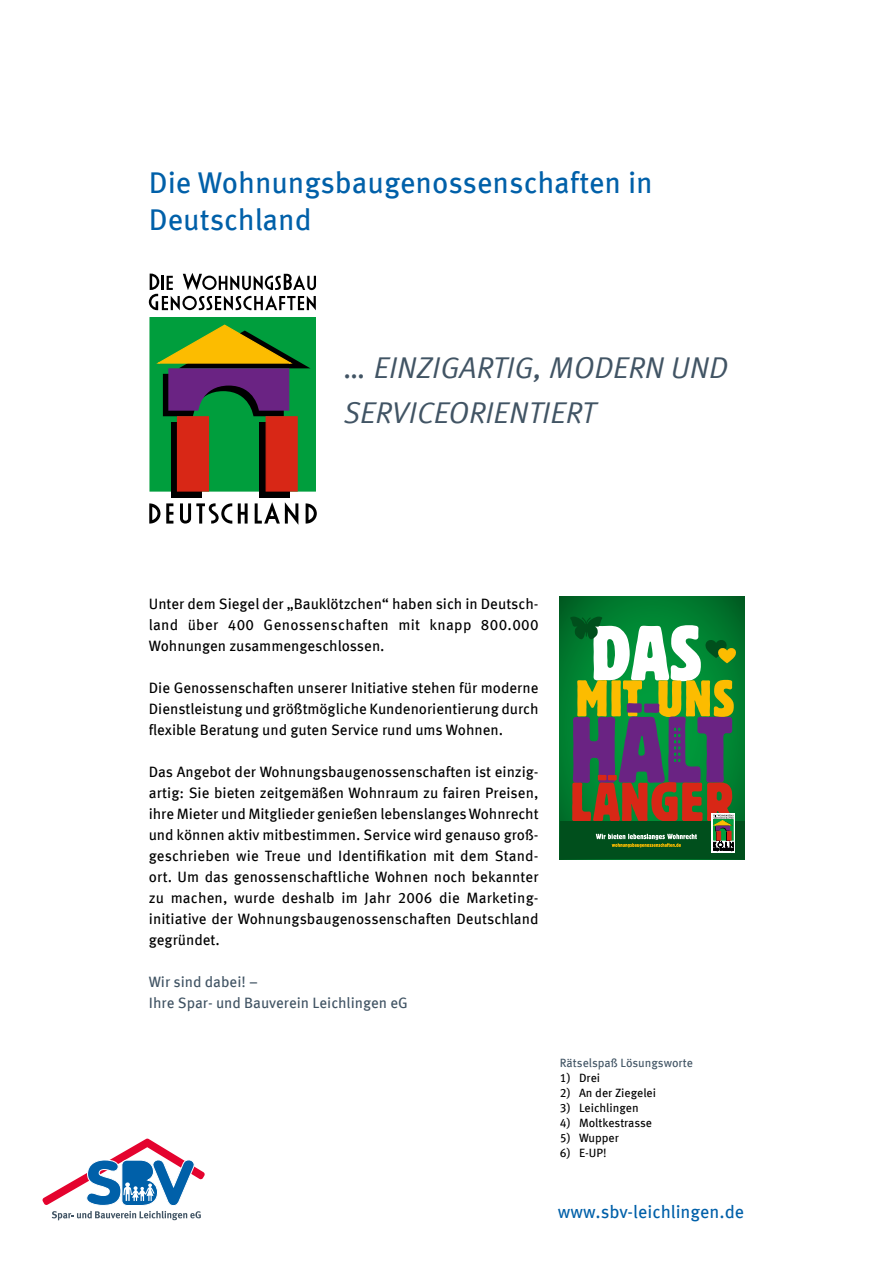
<style>
.page{position:relative;width:893px;height:1263px;background:#fff}
.page>*{position:absolute;margin:0;border:0;box-sizing:border-box;transform-origin:0 0}
.t1{font:30px/37.5px "Meta Offc";color:#0060a9}
.t2{font:30px/45px "Meta Offc Norm Ita";color:#415464}
.t3{font:18px "Meta Offc";color:#0060a9}
.t4{font:15px/21px "Meta Offc";color:#000;text-align:justify}
.t5{font:15px/21px "Meta Offc";color:#415464}
.t6{font:12px "Meta Offc";color:#000}
.t7{font:12px "Meta Offc";letter-spacing:-.005em;color:#415464}
</style>
<div class="page">
<div style="left:150px;top:318px;width:165px;height:173px;background:#009e3d"></div>
<div style="left:149px;top:317px;width:167px;height:175px;border:1px solid #009e3d"></div>
<div style="left:259px;top:422px;width:31px;height:75px;background:#000"></div>
<div style="left:171px;top:422px;width:31px;height:75px;background:#000"></div>
<svg style="left:149px;top:273px;width:167px;height:38px"></svg>
<svg style="left:157px;top:324px;width:153px;height:92px"></svg>
<div style="left:177px;top:416px;width:32px;height:76px;background:#d82716;border:1px solid #d82716"></div>
<div style="left:266px;top:416px;width:32px;height:76px;background:#d82716;border:1px solid #d82716"></div>
<svg style="left:149px;top:502px;width:168px;height:23px"></svg>
<svg style="left:560px;top:596px;width:184px;height:225px;background:#00762c"></svg>
<div style="left:560px;top:821px;width:184px;height:38px;background:#004f1c"></div>
<svg style="left:712px;top:850px;width:23px;height:2px"></svg>
<svg style="left:570px;top:617px;width:167px;height:233px"></svg>
<svg style="left:43px;top:1138px;width:162px;height:82px"></svg>
<h1 class="t1" style="left:149px;top:164px;width:505px">Die Wohnungsbaugenossenschaften in<br>Deutschland</h1>
<h1 class="t2" style="left:344px;top:346px;width:386px">… EINZIGARTIG, MODERN UND<br>SERVICEORIENTIERT</h1>
<p class="t4" style="left:149px;top:594px;width:391px">Unter dem Siegel der „Bauklötzchen“ haben sich in Deutsch&shy;land über 400 Genossenschaften mit knapp 800.000<br>Wohnungen zusammengeschlossen.</p>
<p class="t4" style="left:149px;top:678px;width:391px">Die Genossenschaften unserer Initiative stehen für moderne Dienstleistung und größtmögliche Kundenorientierung durch flexible Beratung und guten Service rund ums Wohnen.</p>
<p class="t4" style="left:149px;top:762px;width:391px">Das Angebot der Wohnungsbaugenossenschaften ist einzig&shy;artig: Sie bieten zeitgemäßen Wohnraum zu fairen Preisen, ihre Mieter und Mitglieder genießen lebenslanges Wohnrecht und können aktiv mitbestimmen. Service wird genauso groß&shy;geschrieben wie Treue und Identifikation mit dem Stand&shy;ort. Um das genossenschaftliche Wohnen noch bekannter zu machen, wurde deshalb im Jahr 2006 die Marketing&shy;initiative der Wohnungsbaugenossenschaften Deutschland gegründet.</p>
<p class="t5" style="left:149px;top:972px;width:261px">Wir sind dabei! –<br>Ihre Spar- und Bauverein Leichlingen eG</p>
<p class="t7" style="left:560px;top:1055px;width:135px">Rätselspaß Lösungsworte</p>
<p class="t6" style="left:560px;top:1070px;width:42px">1) Drei</p>
<p class="t6" style="left:560px;top:1085px;width:98px">2) An der Ziegelei</p>
<p class="t6" style="left:560px;top:1100px;width:80px">3) Leichlingen</p>
<p class="t6" style="left:560px;top:1115px;width:94px">4) Moltkestrasse</p>
<p class="t6" style="left:560px;top:1130px;width:61px">5) Wupper</p>
<p class="t6" style="left:560px;top:1145px;width:48px">6) E-UP!</p>
<p class="t3" style="left:558px;top:1201px;width:188px">www.sbv-leichlingen.de</p>
</div>
